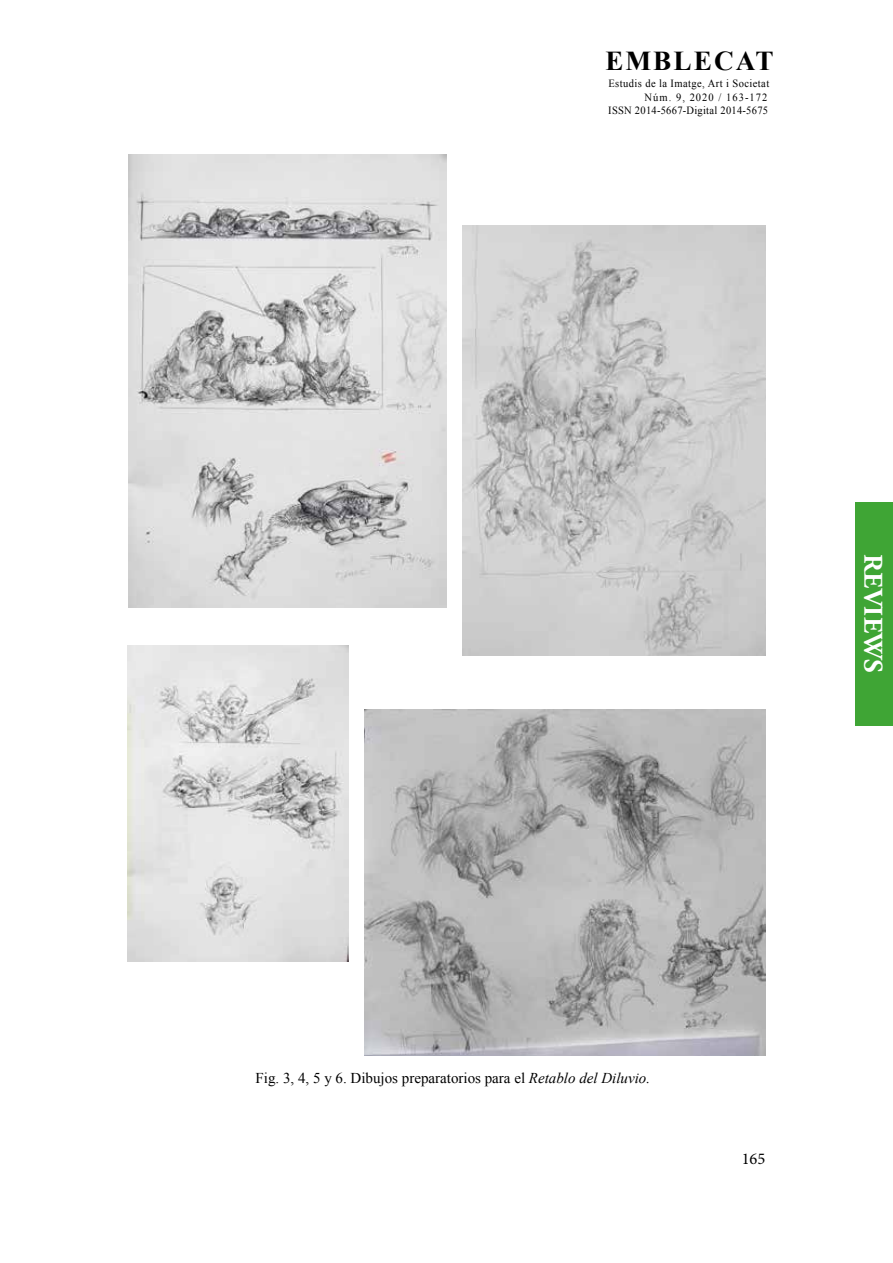
<style>
.page{position:relative;width:893px;height:1263px;background:#fff}
.page>*{position:absolute;margin:0;border:0;box-sizing:border-box;transform-origin:0 0}
.t1{font:700 27.3px "Times New Roman";letter-spacing:.075em;color:#000}
.t2{font:700 27px "Adobe Garamond Pro";color:#fff}
.t3{font:16.5px "Minion Pro";color:#000}
.t4{font:15px "Times New Roman";color:#000}
.t5{font:10.95px/13.5px "Times New Roman";letter-spacing:.04em;color:#000;text-align:right;scale:.95 1}
.s1{font-style:italic}
</style>
<div class="page">
<div style="left:855px;top:502px;width:38px;height:223px;background:#3fa535"></div>
<img style="left:129px;top:155px;width:317px;height:452px">
<img style="left:128px;top:646px;width:221px;height:316px">
<img style="left:462px;top:226px;width:303px;height:430px">
<img style="left:364px;top:709px;width:401px;height:346px">
<h1 class="t1" style="left:605px;top:42px;width:170px">EMBLECAT</h1>
<p class="t5" style="left:608px;top:77px;width:171px">Estudis de la Imatge, Art i Societat<br>Núm. 9, 2020 / 163-172<br>ISSN 2014-5667-Digital 2014-5675</p>
<h2 class="t2" style="left:889px;top:554px;width:120px;rotate:90deg">REVIEWS</h2>
<h3 class="t4" style="left:256px;top:1068px;width:396px">Fig. 3, 4, 5 y 6. Dibujos preparatorios para el <span class="s1">Retablo del Diluvio.</span></h3>
<h3 class="t3" style="left:742px;top:1148px;width:25px">165</h3>
</div>
